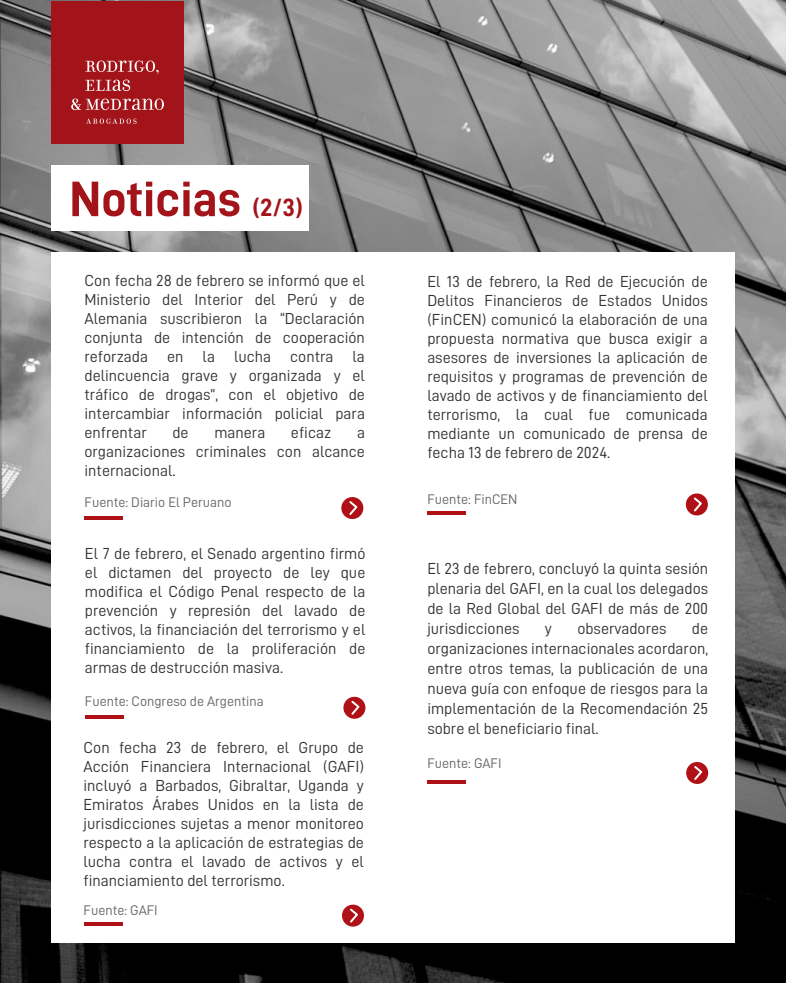
<style>
.page{position:relative;width:786px;height:983px;background:#fff}
.page>*{position:absolute;margin:0;border:0;box-sizing:border-box;transform-origin:0 0}
.t1{font:50px "D DIN Bold";color:#a21419}
.t2{font:16px/19px "D DIN";color:#333;text-align:justify}
.t3{font:14px "D DIN";color:#666}
.s1{font-size:25px;color:#a31419}
</style>
<div class="page">
<img style="left:0;top:0;width:785px;height:983px">
<div style="left:51px;top:252px;width:683px;height:690px;background:#fff"></div>
<div style="left:51px;top:1px;width:133px;height:143px;background:#a21419"></div>
<svg style="left:85px;top:61px;width:74px;height:13px"></svg>
<svg style="left:85px;top:80px;width:45px;height:11px"></svg>
<svg style="left:71px;top:99px;width:93px;height:11px"></svg>
<svg style="left:86px;top:119px;width:50px;height:5px"></svg>
<div style="left:343px;top:697px;width:22px;height:22px;background:#af1116;border-radius:50%"></div>
<svg style="left:351px;top:700px;width:10px;height:17px"></svg>
<hr style="left:85px;top:716px;width:39px;height:3px;background:#af1116">
<div style="left:341px;top:497px;width:22px;height:22px;background:#af1116;border-radius:50%"></div>
<svg style="left:349px;top:499px;width:10px;height:16px"></svg>
<hr style="left:84px;top:516px;width:39px;height:3px;background:#af1116">
<svg style="left:685px;top:493px;width:22px;height:22px"></svg>
<svg style="left:691px;top:496px;width:12px;height:17px"></svg>
<hr style="left:427px;top:511px;width:39px;height:3px;background:#af1116">
<div style="left:342px;top:905px;width:22px;height:22px;background:#af1116;border-radius:50%"></div>
<svg style="left:350px;top:908px;width:8px;height:15px"></svg>
<hr style="left:83px;top:922px;width:39px;height:3px;background:#af1116">
<div style="left:686px;top:762px;width:22px;height:22px;background:#af1116;border-radius:50%"></div>
<svg style="left:694px;top:766px;width:9px;height:14px"></svg>
<hr style="left:427px;top:781px;width:39px;height:3px;background:#af1116">
<div style="left:51px;top:166px;width:258px;height:65px;background:#fff"></div>
<h1 class="t1" style="left:69px;top:171px;width:235px">Noticias <span class="s1">(2/3)</span></h1>
<p class="t2" style="left:84px;top:270px;width:282px">Con fecha 28 de febrero se informó que el Ministerio del Interior del Perú y de Alemania suscribieron la “Declaración conjunta de intención de cooperación reforzada en la lucha contra la delincuencia grave y organizada y el tráfico de drogas”, con el objetivo de intercambiar información policial para enfrentar</p>
<p class="t2" style="left:172px;top:422px;width:18px">de</p>
<p class="t2" style="left:214px;top:422px;width:52px">manera</p>
<p class="t2" style="left:291px;top:422px;width:42px">eficaz</p>
<p class="t2" style="left:84px;top:422px;width:282px;text-indent:272px">a organizaciones criminales con alcance internacional.</p>
<p class="t3" style="left:84px;top:494px;width:148px">Fuente: Diario El Peruano</p>
<p class="t2" style="left:85px;top:544px;width:282px">El 7 de febrero, el Senado argentino firmó el dictamen del proyecto de ley que modifica el Código Penal respecto de la prevención y represión del lavado de activos, la financiación del terrorismo y el financiamiento de la proliferación de armas de destrucción masiva.</p>
<p class="t3" style="left:85px;top:693px;width:180px">Fuente: Congreso de Argentina</p>
<p class="t2" style="left:83px;top:737px;width:282px">Con fecha 23 de febrero, el Grupo de Acción Financiera Internacional (GAFI) incluyó a Barbados, Gibraltar, Uganda y Emiratos Árabes Unidos en la lista de jurisdicciones sujetas a menor monitoreo respecto a la aplicación de estrategias de lucha contra el lavado de activos y el financiamiento del terrorismo.</p>
<p class="t3" style="left:83px;top:902px;width:76px">Fuente: GAFI</p>
<p class="t2" style="left:427px;top:271px;width:282px">El 13 de febrero, la Red de Ejecución de Delitos Financieros de Estados Unidos (FinCEN) comunicó la elaboración de una propuesta normativa que busca exigir a asesores de inversiones la aplicación de requisitos y programas de prevención de lavado de activos y de financiamiento del terrorismo, la cual fue comunicada mediante un comunicado de prensa de fecha 13 de febrero de 2024.</p>
<p class="t3" style="left:427px;top:491px;width:92px">Fuente: FinCEN</p>
<p class="t2" style="left:427px;top:558px;width:282px;line-height:20px">El 23 de febrero, concluyó la quinta sesión plenaria del GAFI, en la cual los delegados de la Red Global del GAFI de más de 200 jurisdicciones</p>
<p class="t2" style="left:427px;top:618px;width:282px;line-height:20px;text-indent:264px">de organizaciones internacionales acordaron, entre otros temas, la publicación de una nueva guía con enfoque de riesgos para la implementación de la Recomendación 25 sobre el beneficiario final.</p>
<p class="t3" style="left:427px;top:755px;width:76px">Fuente: GAFI</p>
<p class="t2" style="left:544px;top:618px;width:9px">y</p>
<p class="t2" style="left:577px;top:618px;width:91px">observadores</p>
</div>
